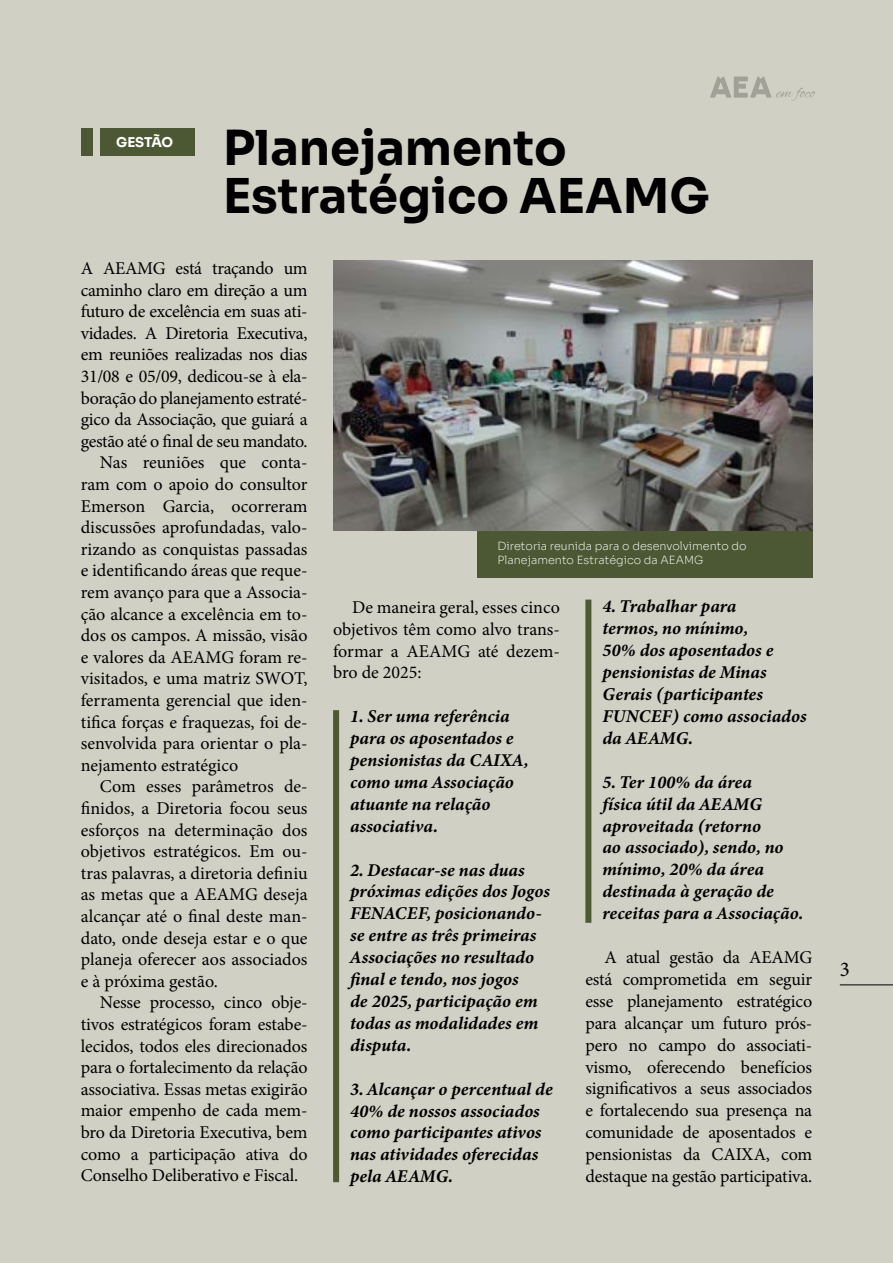
<style>
.page{position:relative;width:893px;height:1263px;background:#d1d0c4}
.page>*{position:absolute;margin:0;border:0;box-sizing:border-box;transform-origin:0 0}
.t1{font:700 48px/48px "Sora";color:#000}
.t2{font:21px "Minion Pro";color:#000}
.t3{font:18px/21.9px "Minion Pro";letter-spacing:-.01em;color:#000;text-align:justify}
.t4{font:italic 18px/21.9px "Minion Variable Concept";color:#000}
.t5{font:700 13.5px "Sora";letter-spacing:-.02em;color:#fff}
.t6{font:200 11.25px/13.5px "Sora";color:#fff}
</style>
<div class="page">
<div style="left:477px;top:286px;width:335px;height:292px;background:#4c5833"></div>
<img style="left:333px;top:261px;width:479px;height:269px">
<div style="left:333px;top:710px;width:6px;height:472px;background:#4c5933"></div>
<div style="left:585px;top:600px;width:6px;height:323px;background:#4c5933"></div>
<div style="left:100px;top:128px;width:94px;height:27px;background:#4c5833"></div>
<div style="left:81px;top:128px;width:11px;height:27px;background:#4c5833"></div>
<p class="t5" style="left:116px;top:131px;width:59px">GESTÃO</p>
<h1 class="t1" style="left:223px;top:119px;width:488px">Planejamento<br>Estratégico AEAMG</h1>
<p class="t3" style="left:81px;top:257px;width:228px">A AEAMG está traçando um</p>
<p class="t3" style="left:81px;top:279px;width:228px">caminho claro em direção a um</p>
<p class="t3" style="left:81px;top:300px;width:228px">futuro de excelência em suas ati-</p>
<p class="t3" style="left:81px;top:322px;width:228px">vidades. A Diretoria Executiva,</p>
<p class="t3" style="left:81px;top:344px;width:228px">em reuniões realizadas nos dias</p>
<p class="t3" style="left:81px;top:365px;width:228px">31/08 e 05/09, dedicou-se à ela-</p>
<p class="t3" style="left:81px;top:387px;width:228px">boração do planejamento estraté-</p>
<p class="t3" style="left:81px;top:408px;width:228px">gico da Associação, que guiará a</p>
<p class="t3" style="left:81px;top:430px;width:228px">gestão até o final de seu mandato.</p>
<p class="t3" style="left:100px;top:452px;width:209px">Nas reuniões que conta-</p>
<p class="t3" style="left:81px;top:473px;width:228px">ram com o apoio do consultor</p>
<p class="t3" style="left:81px;top:495px;width:228px">Emerson Garcia, ocorreram</p>
<p class="t3" style="left:81px;top:516px;width:228px">discussões aprofundadas, valo-</p>
<p class="t3" style="left:81px;top:538px;width:228px">rizando as conquistas passadas</p>
<p class="t3" style="left:81px;top:560px;width:228px">e identificando áreas que reque-</p>
<p class="t3" style="left:81px;top:581px;width:228px">rem avanço para que a Associa-</p>
<p class="t3" style="left:81px;top:603px;width:228px">ção alcance a excelência em to-</p>
<p class="t3" style="left:81px;top:624px;width:228px">dos os campos. A missão, visão</p>
<p class="t3" style="left:81px;top:646px;width:228px">e valores da AEAMG foram re-</p>
<p class="t3" style="left:81px;top:668px;width:228px">visitados, e uma matriz SWOT,</p>
<p class="t3" style="left:81px;top:689px;width:228px">ferramenta gerencial que iden-</p>
<p class="t3" style="left:81px;top:711px;width:228px">tifica forças e fraquezas, foi de-</p>
<p class="t3" style="left:81px;top:732px;width:228px">senvolvida para orientar o pla-</p>
<p class="t3" style="left:81px;top:754px;width:159px">nejamento estratégico</p>
<p class="t3" style="left:100px;top:776px;width:209px">Com esses parâmetros de-</p>
<p class="t3" style="left:81px;top:797px;width:228px">finidos, a Diretoria focou seus</p>
<p class="t3" style="left:81px;top:819px;width:228px">esforços na determinação dos</p>
<p class="t3" style="left:81px;top:840px;width:228px">objetivos estratégicos. Em ou-</p>
<p class="t3" style="left:81px;top:862px;width:228px">tras palavras, a diretoria definiu</p>
<p class="t3" style="left:81px;top:884px;width:228px">as metas que a AEAMG deseja</p>
<p class="t3" style="left:81px;top:905px;width:228px">alcançar até o final deste man-</p>
<p class="t3" style="left:81px;top:927px;width:228px">dato, onde deseja estar e o que</p>
<p class="t3" style="left:81px;top:948px;width:228px">planeja oferecer aos associados</p>
<p class="t3" style="left:81px;top:970px;width:138px">e à próxima gestão.</p>
<p class="t3" style="left:100px;top:992px;width:209px">Nesse processo, cinco obje-</p>
<p class="t3" style="left:81px;top:1013px;width:228px">tivos estratégicos foram estabe-</p>
<p class="t3" style="left:81px;top:1035px;width:228px">lecidos, todos eles direcionados</p>
<p class="t3" style="left:81px;top:1056px;width:228px">para o fortalecimento da relação</p>
<p class="t3" style="left:81px;top:1078px;width:228px">associativa. Essas metas exigirão</p>
<p class="t3" style="left:81px;top:1100px;width:228px">maior empenho de cada mem-</p>
<p class="t3" style="left:81px;top:1121px;width:228px">bro da Diretoria Executiva, bem</p>
<p class="t3" style="left:81px;top:1143px;width:228px">como a participação ativa do</p>
<p class="t3" style="left:81px;top:1164px;width:219px">Conselho Deliberativo e Fiscal.</p>
<p class="t6" style="left:497px;top:538px;width:251px">Diretoria reunida para o desenvolvimento do<br>Planejamento Estratégico da AEAMG</p>
<p class="t3" style="left:333px;top:596px;width:228px;text-indent:19px">De maneira geral, esses cinco objetivos têm como alvo trans&shy;formar a AEAMG até dezem&shy;bro de 2025:</p>
<p class="t4" style="left:350px;top:705px;width:180px">1. Ser uma referência para os aposentados e pensionistas da CAIXA, como uma Associação atuante na relação associativa.</p>
<p class="t4" style="left:350px;top:859px;width:201px">2. Destacar-se nas duas próximas edições dos Jogos<br>FENACEF, posicionando&shy;se entre as três primeiras<br>Associações no resultado final e tendo, nos jogos<br>de 2025, participação em todas as modalidades em disputa.</p>
<p class="t4" style="left:350px;top:1078px;width:204px">3. Alcançar o percentual de<br>40% de nossos associados como participantes ativos nas atividades oferecidas pela AEAMG.</p>
<p class="t4" style="left:602px;top:596px;width:206px">4. Trabalhar para<br>termos, no mínimo,<br>50% dos aposentados e pensionistas de Minas<br>Gerais (participantes<br>FUNCEF) como associados da AEAMG.</p>
<p class="t4" style="left:602px;top:771px;width:202px">5. Ter 100% da área<br>física útil da AEAMG aproveitada (retorno<br>ao associado), sendo, no mínimo, 20% da área destinada à geração de receitas para a Associação.</p>
<p class="t3" style="left:585px;top:946px;width:228px;text-indent:19px">A atual gestão da AEAMG está comprometida em seguir esse planejamento estratégico para alcançar um futuro prós&shy;pero no campo do associati&shy;vismo, oferecendo benefícios significativos a seus associados e fortalecendo sua presença na comunidade de aposentados e pensionistas da CAIXA, com destaque na gestão participativa.</p>
<p class="t2" style="left:840px;top:955px;width:12px">3</p>
</div>
